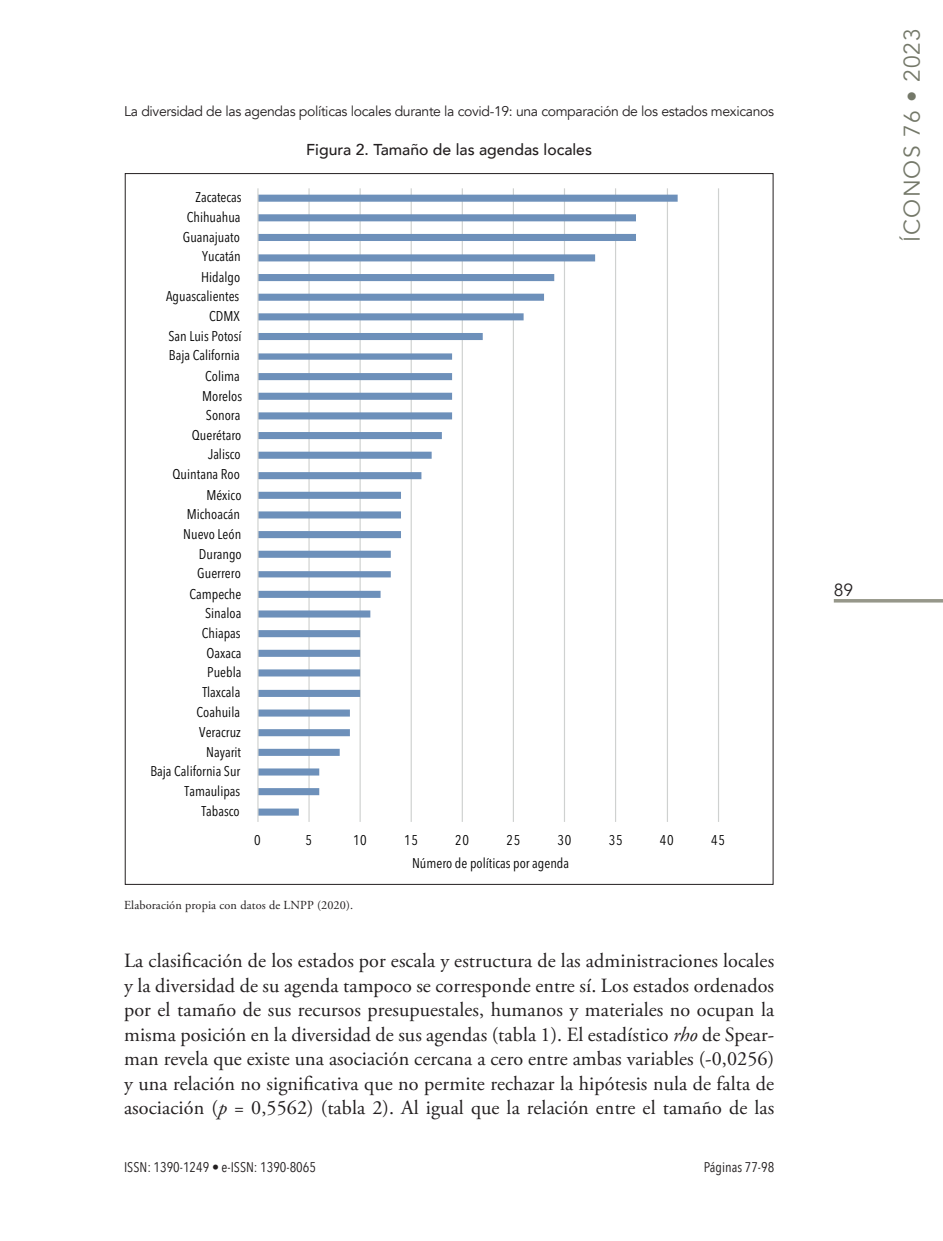
<style>
.page{position:relative;width:943px;height:1241px;background:#fff}
.page>*{position:absolute;margin:0;border:0;box-sizing:border-box;transform-origin:0 0}
.t1{font:22.75px "Avenir";letter-spacing:.05em;color:#747869}
.texto{font:20.12px/24.5px "Adobe Garamond Pro";letter-spacing:.005em;color:#231f20;text-align:justify}
.t2{font:17.5px "Avenir";color:#231f20}
.imagenes{font:500 15.75px "Avenir";color:#231f20}
.t3{font:14px "Avenir Next Condensed";color:#000001}
.t4{font:14px "Avenir";letter-spacing:-.025em;color:#231f20}
.t5{font:14px "Avenir Next Condensed";color:#231f20}
.fuentes_graficos{font:12.25px "Adobe Garamond Pro";letter-spacing:.01em;color:#231f20}
.s1{font-style:italic}
</style>
<div class="page">
<hr style="left:833px;top:599px;width:110px;height:3px;background:#96978a">
<hr style="left:308px;top:188px;width:1px;height:633px;background:#cfd1d0">
<hr style="left:359px;top:188px;width:2px;height:633px;background:#cfd1d0">
<hr style="left:410px;top:188px;width:2px;height:633px;background:#cfd1d0">
<hr style="left:461px;top:188px;width:2px;height:633px;background:#cfd1d0">
<hr style="left:513px;top:188px;width:1px;height:633px;background:#cfd1d0">
<hr style="left:564px;top:188px;width:1px;height:633px;background:#cfd1d0">
<hr style="left:615px;top:188px;width:1px;height:633px;background:#cfd1d0">
<hr style="left:667px;top:188px;width:1px;height:633px;background:#cfd1d0">
<hr style="left:718px;top:188px;width:1px;height:633px;background:#cfd1d0">
<svg style="left:258px;top:195px;width:419px;height:620px"></svg>
<hr style="left:257px;top:188px;width:1px;height:633px;background:#cfd1d0">
<p class="t4" style="left:124px;top:103px;width:651px">La diversidad de las agendas políticas locales durante la covid-19: una comparación de los estados mexicanos</p>
<p class="imagenes" style="left:306px;top:136px;width:287px">Figura 2. Tamaño de las agendas locales</p>
<p class="t3" style="left:195px;top:185px;width:48px">Zacatecas</p>
<p class="t3" style="left:187px;top:205px;width:55px">Chihuahua</p>
<p class="t3" style="left:183px;top:225px;width:58px">Guanajuato</p>
<p class="t3" style="left:202px;top:244px;width:40px">Yucatán</p>
<p class="t3" style="left:201px;top:265px;width:41px">Hidalgo</p>
<p class="t3" style="left:166px;top:284px;width:75px">Aguascalientes</p>
<p class="t3" style="left:209px;top:304px;width:32px">CDMX</p>
<p class="t3" style="left:168px;top:324px;width:75px">San Luis Potosí</p>
<p class="t3" style="left:169px;top:343px;width:72px">Baja California</p>
<p class="t3" style="left:205px;top:364px;width:36px">Colima</p>
<p class="t3" style="left:202px;top:383px;width:41px">Morelos</p>
<p class="t3" style="left:206px;top:403px;width:36px">Sonora</p>
<p class="t3" style="left:192px;top:423px;width:51px">Querétaro</p>
<p class="t3" style="left:208px;top:442px;width:34px">Jalisco</p>
<p class="t3" style="left:173px;top:462px;width:69px">Quintana Roo</p>
<p class="t3" style="left:206px;top:482px;width:37px">México</p>
<p class="t3" style="left:187px;top:502px;width:55px">Michoacán</p>
<p class="t3" style="left:183px;top:522px;width:60px">Nuevo León</p>
<p class="t3" style="left:199px;top:541px;width:44px">Durango</p>
<p class="t3" style="left:197px;top:561px;width:45px">Guerrero</p>
<p class="t3" style="left:189px;top:581px;width:53px">Campeche</p>
<p class="t3" style="left:205px;top:601px;width:38px">Sinaloa</p>
<p class="t3" style="left:202px;top:621px;width:40px">Chiapas</p>
<p class="t3" style="left:206px;top:640px;width:36px">Oaxaca</p>
<p class="t3" style="left:207px;top:660px;width:36px">Puebla</p>
<p class="t3" style="left:202px;top:680px;width:39px">Tlaxcala</p>
<p class="t3" style="left:197px;top:700px;width:45px">Coahuila</p>
<p class="t3" style="left:199px;top:720px;width:43px">Veracruz</p>
<p class="t3" style="left:206px;top:739px;width:36px">Nayarit</p>
<p class="t3" style="left:150px;top:759px;width:92px">Baja California Sur</p>
<p class="t3" style="left:185px;top:779px;width:57px">Tamaulipas</p>
<p class="t3" style="left:201px;top:798px;width:40px">Tabasco</p>
<p class="t3" style="left:254px;top:827px;width:8px">0</p>
<p class="t3" style="left:305px;top:827px;width:8px">5</p>
<p class="t3" style="left:353px;top:827px;width:15px">10</p>
<p class="t3" style="left:404px;top:827px;width:15px">15</p>
<p class="t3" style="left:455px;top:827px;width:15px">20</p>
<p class="t3" style="left:506px;top:827px;width:15px">25</p>
<p class="t3" style="left:557px;top:827px;width:15px">30</p>
<p class="t3" style="left:608px;top:827px;width:15px">35</p>
<p class="t3" style="left:660px;top:827px;width:15px">40</p>
<p class="t3" style="left:711px;top:827px;width:15px">45</p>
<p class="t3" style="left:412px;top:851px;width:159px">Número de políticas por agenda</p>
<p class="fuentes_graficos" style="left:124px;top:898px;width:231px">Elaboración propia con datos de LNPP (2020).</p>
<p class="texto" style="left:124px;top:949px;width:651px">La clasificación de los estados por escala y estructura de las administraciones locales y la diversidad de su agenda tampoco se corresponde entre sí. Los estados ordenados por el tamaño de sus recursos presupuestales, humanos y materiales no ocupan la misma posición en la diversidad de sus agendas (tabla 1). El estadístico <span class="s1">rho</span> de Spear&shy;man revela que existe una asociación cercana a cero entre ambas variables (-0,0256) y una relación no significativa que no permite rechazar la hipótesis nula de falta de asociación (<span class="s1">p</span> = 0,5562) (tabla 2). Al igual que la relación entre el tamaño de las</p>
<p class="t5" style="left:124px;top:1154px;width:193px">ISSN: 1390-1249 • e-ISSN: 1390-8065</p>
<p class="t5" style="left:704px;top:1154px;width:72px">Páginas 77-98</p>
<p class="t1" style="left:898px;top:242px;width:215px;rotate:-90deg">ÍCONOS 76 • 2023</p>
<p class="t2" style="left:833px;top:579px;width:21px">89</p>
</div>
